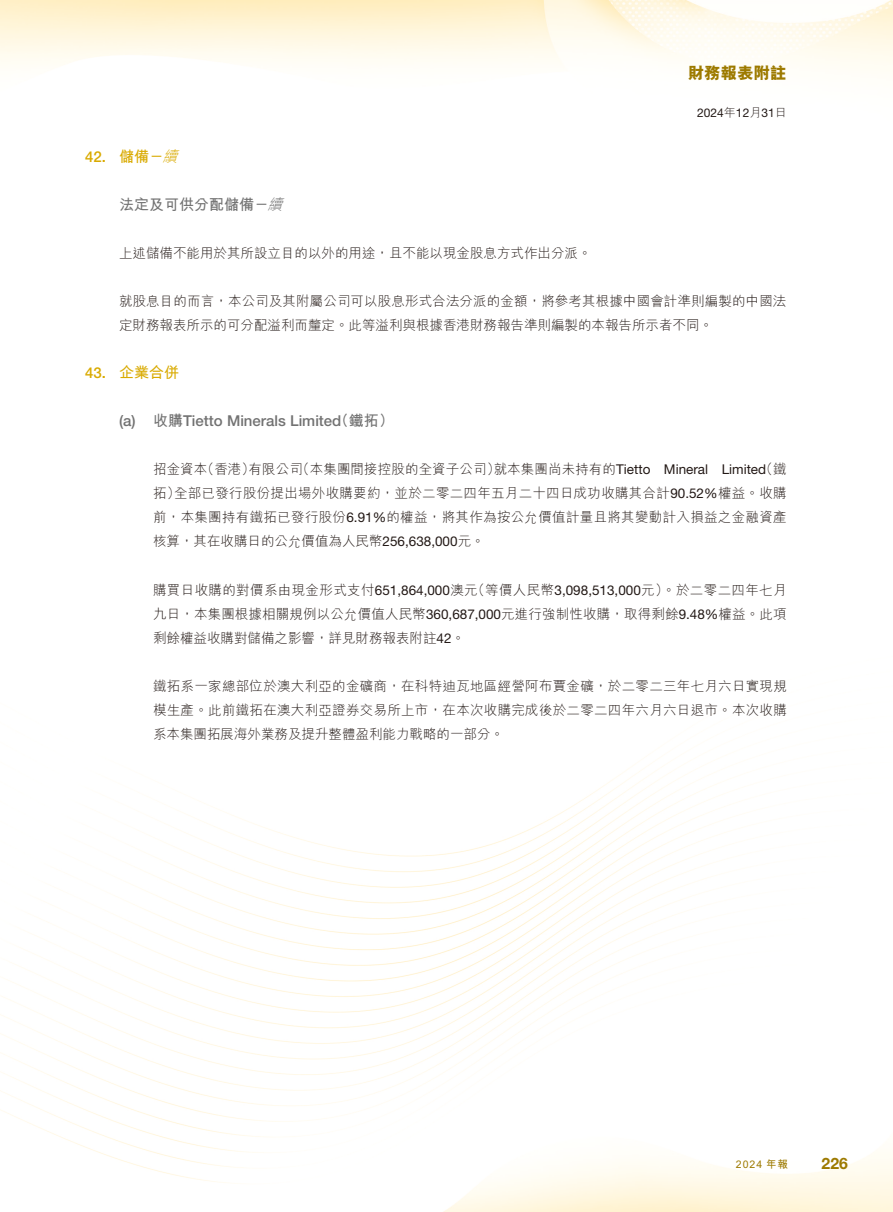
<style>
.page{position:relative;width:893px;height:1212px;background:#fff}
.page>*{position:absolute;margin:0;border:0;box-sizing:border-box;transform-origin:0 0}
.t1{font:800 16.5px "M Hei HK";color:#9d7a00}
.t2{font:700 15.75px "Helvetica Neue LT Std";color:#9d7a00}
.t3{font:500 15px "Helvetica Neue LT Std";color:#727272}
.t4{font:700 15px "M Hei HK";color:#727272}
.t5{font:700 15px "M Hei HK";color:#d9aa00}
.t6{font:500 15px "Helvetica Neue LT Std";color:#d9aa00}
.t7{font:300 13.5px/24px "M Hei HK";letter-spacing:.01em;color:#231916}
.t8{font:13.5px "Helvetica Neue LT Std";color:#231916}
.t9{font:12px "Helvetica Neue LT Std";color:#231916}
.t10{font:700 10.5px "M Hei HK";letter-spacing:.1em;color:#9d7a00}
.s1{font-weight:300;font-style:italic}
.s2{font-family:"M Hei HK";font-weight:300}
.s3{font-family:"M Hei HK";font-weight:700}
.s4{font-family:"Helvetica Neue LT Std";font-weight:400}
</style>
<div class="page">
<img style="left:0;top:0;width:893px;height:1212px">
<p class="t6" style="left:85px;top:148px;width:22px">42.</p>
<p class="t6" style="left:85px;top:364px;width:22px">43.</p>
<p class="t1" style="left:688px;top:61px;width:101px">財務報表附註</p>
<p class="t5" style="left:119px;top:146px;width:65px">儲備－<span class="s1">續</span></p>
<p class="t9" style="left:697px;top:106px;width:91px">2024<span class="s2">年</span>12<span class="s2">月</span>31<span class="s2">日</span></p>
<p class="t4" style="left:119px;top:194px;width:170px">法定及可供分配儲備－<span class="s1">續</span></p>
<p class="t7" style="left:119px;top:241px;width:474px">上述儲備不能用於其所設立目的以外的用途，且不能以現金股息方式作出分派。</p>
<p class="t7" style="left:119px;top:289px;width:669px">就股息目的而言，本公司及其附屬公司可以股息形式合法分派的金額，將參考其根據中國會計準則編製的中國法定財務報表所示的可分配溢利而釐定。此等溢利與根據香港財務報告準則編製的本報告所示者不同。</p>
<p class="t5" style="left:119px;top:362px;width:61px">企業合併</p>
<p class="t3" style="left:119px;top:412px;width:18px">a( )</p>
<p class="t4" style="left:334px;top:410px;width:61px">（鐵拓(</p>
<p class="t3" style="left:153px;top:412px;width:190px"><span class="s3">收購</span>Tietto Minerals Limited</p>
<p class="t7" style="left:201px;top:457px;width:56px">（香港）</p>
<p class="t7" style="left:296px;top:457px;width:206px">（本集團間接控股的全資子公司）</p>
<p class="t7" style="left:760px;top:457px;width:29px">（鐵</p>
<p class="t7" style="left:494px;top:457px;width:158px">就本集團尚未持有的<span class="s4">Tietto</span></p>
<p class="t7" style="left:174px;top:457px;width:614px;text-indent:-21px">招金資本<br>全部已發行股份提出場外收購要約，並於二零二四年五月二十四日成功收購其合計<span class="s4">90.52%</span>權益。收購</p>
<p class="t7" style="left:249px;top:457px;width:56px">有限公司</p>
<p class="t8" style="left:664px;top:462px;width:46px">Mineral</p>
<p class="t8" style="left:722px;top:462px;width:46px">Limited</p>
<p class="t7" style="left:153px;top:481px;width:635px">拓）<br>前，本集團持有鐵拓已發行股份<span class="s4">6.91%</span>的權益，將其作為按公允價值計量且將其變動計入損益之金融資產核算，其在收購日的公允價值為人民幣<span class="s4">256,638,000</span>元。</p>
<p class="t7" style="left:471px;top:577px;width:317px">（等價人民幣<span class="s4">3,098,513,000</span>元）。於二零二四年七月</p>
<p class="t7" style="left:153px;top:577px;width:635px">購買日收購的對價系由現金形式支付<span class="s4">651,864,000</span>澳元<br>九日，本集團根據相關規例以公允價值人民幣<span class="s4">360,687,000</span>元進行強制性收購，取得剩餘<span class="s4">9.48%</span>權益。此項剩餘權益收購對儲備之影響，詳見財務報表附註<span class="s4">42</span>。</p>
<p class="t7" style="left:153px;top:673px;width:635px;text-align:justify">鐵拓系一家總部位於澳大利亞的金礦商，在科特迪瓦地區經營阿布賈金礦，於二零二三年七月六日實現規模生產。此前鐵拓在澳大利亞證券交易所上市，在本次收購完成後於二零二四年六月六日退市。本次收購系本集團拓展海外業務及提升整體盈利能力戰略的一部分。</p>
<p class="t10" style="left:736px;top:1157px;width:54px">2024 年報</p>
<p class="t2" style="left:822px;top:1153px;width:28px">226</p>
</div>
